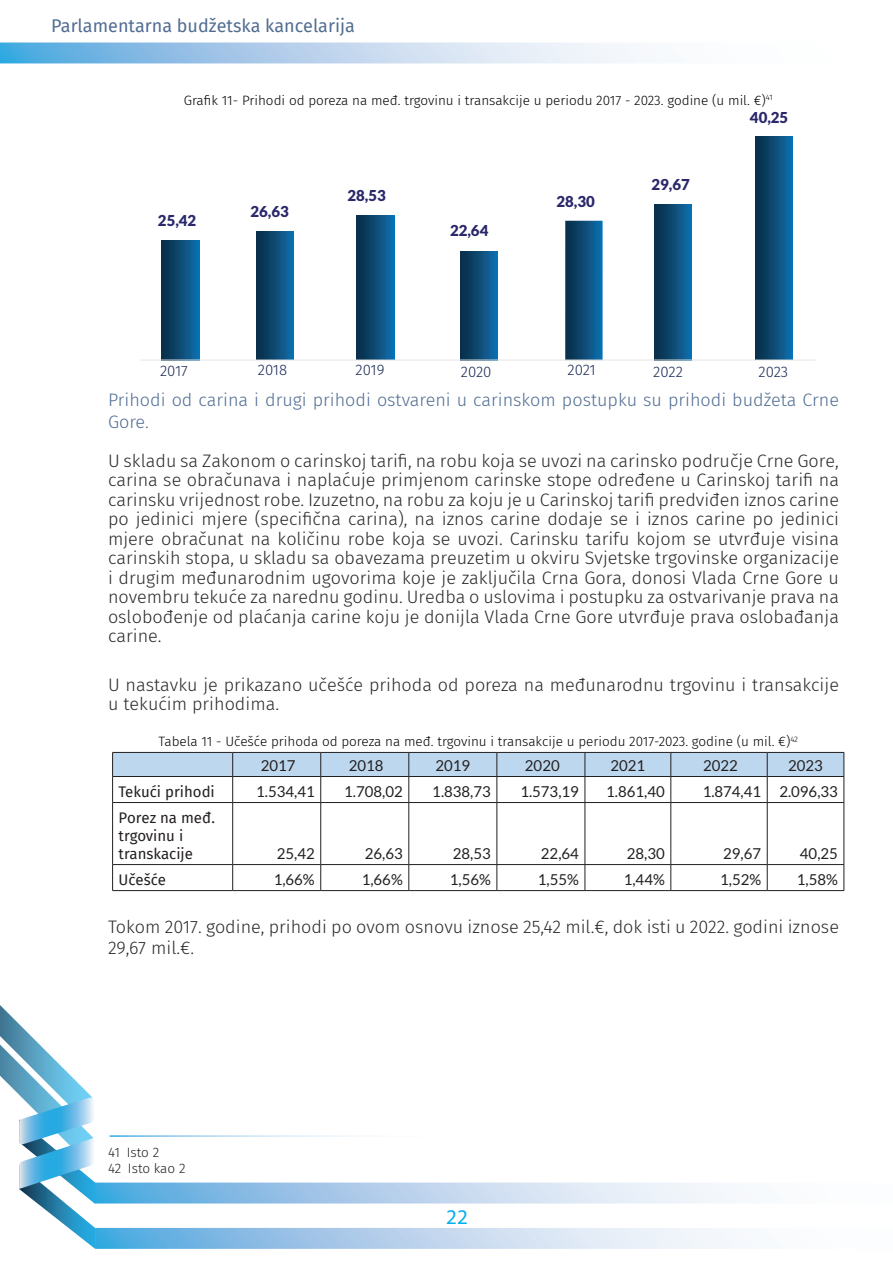
<style>
.page{position:relative;width:893px;height:1263px;background:#fff}
.page>*{position:absolute;margin:0;border:0;box-sizing:border-box;transform-origin:0 0}
.t1{font:21px "Myriad Pro";color:#00aeef}
.t2{font:300 18px/19.5px "Fira Sans";color:#292929}
.t3{font:300 18px/21.6px "Fira Sans";color:#516d92}
.t4{font:18px "Fira Sans";color:#516d92}
.Footnote_text{font:15px "Lato";color:#231f20}
.Footnote_text-2{font:15px/18px "Fira Sans";color:#231f20}
.Footnote_text-3{font:900 15px "Lato";color:#2a276b}
.Footnote_text-4{font:300 15px "Fira Sans";color:#182855}
.Podnaslov{font:300 13.5px "Fira Sans";color:#000}
.Footnote{font:300 13.5px "Fira Sans";letter-spacing:-.005em;color:#231f20}
</style>
<div class="page">
<img style="left:95px;top:1228px;width:641px;height:21px">
<img style="left:0;top:42px;width:641px;height:21px">
<img style="left:95px;top:1182px;width:642px;height:21px">
<svg style="left:0;top:1005px;width:95px;height:244px"></svg>
<svg style="left:112px;top:752px;width:733px;height:50px"></svg>
<hr style="left:112px;top:802px;width:121px;height:1px;background:#231f20">
<hr style="left:112px;top:803px;width:1px;height:61px;background:#231f20">
<hr style="left:233px;top:802px;width:88px;height:1px;background:#231f20">
<hr style="left:232px;top:803px;width:1px;height:61px;background:#231f20">
<hr style="left:321px;top:802px;width:88px;height:1px;background:#231f20">
<hr style="left:320px;top:803px;width:1px;height:61px;background:#231f20">
<hr style="left:409px;top:802px;width:88px;height:1px;background:#231f20">
<hr style="left:409px;top:803px;width:1px;height:61px;background:#231f20">
<hr style="left:497px;top:802px;width:88px;height:1px;background:#231f20">
<hr style="left:497px;top:803px;width:1px;height:61px;background:#231f20">
<hr style="left:585px;top:802px;width:86px;height:1px;background:#231f20">
<hr style="left:585px;top:803px;width:1px;height:61px;background:#231f20">
<hr style="left:671px;top:802px;width:96px;height:1px;background:#231f20">
<hr style="left:671px;top:803px;width:1px;height:61px;background:#231f20">
<hr style="left:767px;top:802px;width:77px;height:1px;background:#231f20">
<hr style="left:767px;top:803px;width:1px;height:61px;background:#231f20">
<hr style="left:844px;top:803px;width:1px;height:61px;background:#231f20">
<hr style="left:112px;top:864px;width:121px;height:1px;background:#231f20">
<svg style="left:112px;top:865px;width:1px;height:25px"></svg>
<hr style="left:233px;top:864px;width:88px;height:1px;background:#231f20">
<svg style="left:232px;top:865px;width:1px;height:25px"></svg>
<hr style="left:321px;top:864px;width:88px;height:1px;background:#231f20">
<svg style="left:320px;top:865px;width:1px;height:25px"></svg>
<hr style="left:409px;top:864px;width:88px;height:1px;background:#231f20">
<svg style="left:409px;top:865px;width:1px;height:25px"></svg>
<hr style="left:497px;top:864px;width:88px;height:1px;background:#231f20">
<svg style="left:497px;top:865px;width:1px;height:25px"></svg>
<hr style="left:585px;top:864px;width:86px;height:1px;background:#231f20">
<svg style="left:585px;top:865px;width:1px;height:25px"></svg>
<hr style="left:671px;top:864px;width:96px;height:1px;background:#231f20">
<svg style="left:671px;top:865px;width:1px;height:25px"></svg>
<hr style="left:767px;top:864px;width:77px;height:1px;background:#231f20">
<svg style="left:767px;top:865px;width:1px;height:25px"></svg>
<svg style="left:844px;top:865px;width:1px;height:25px"></svg>
<hr style="left:112px;top:890px;width:121px;height:1px;background:#231f20">
<hr style="left:233px;top:890px;width:88px;height:1px;background:#231f20">
<hr style="left:321px;top:890px;width:88px;height:1px;background:#231f20">
<hr style="left:409px;top:890px;width:88px;height:1px;background:#231f20">
<hr style="left:497px;top:890px;width:88px;height:1px;background:#231f20">
<hr style="left:585px;top:890px;width:86px;height:1px;background:#231f20">
<hr style="left:671px;top:890px;width:96px;height:1px;background:#231f20">
<hr style="left:767px;top:890px;width:77px;height:1px;background:#231f20">
<div style="left:755px;top:136px;width:38px;height:224px;background:linear-gradient(to right,#0a2a40,#0f6eac)"></div>
<div style="left:654px;top:205px;width:38px;height:156px;background:linear-gradient(to right,#0b2a41,#116eab)"></div>
<div style="left:565px;top:221px;width:38px;height:139px;background:linear-gradient(to right,#0b2a40,#0f6ead)"></div>
<div style="left:460px;top:251px;width:38px;height:109px;background:linear-gradient(to right,#0b2a40,#0f6ead)"></div>
<svg style="left:357px;top:215px;width:37px;height:144px;background:#0c4c77"></svg>
<svg style="left:257px;top:232px;width:37px;height:127px;background:#0c4d78"></svg>
<svg style="left:162px;top:241px;width:37px;height:119px;background:#0c4d77"></svg>
<hr style="left:140px;top:360px;width:676px;height:1px;background:#e5e5e5">
<p class="t4" style="left:51px;top:12px;width:305px">Parlamentarna budžetska kancelarija</p>
<p class="Podnaslov" style="left:184px;top:90px;width:591px">Grafik 11- Prihodi od poreza na međ. trgovinu i transakcije u periodu 2017 - 2023. godine (u mil. €)<sup>41</sup></p>
<p class="Footnote_text-3" style="left:158px;top:211px;width:40px">25,42</p>
<p class="Footnote_text-3" style="left:251px;top:203px;width:40px">26,63</p>
<p class="Footnote_text-3" style="left:347px;top:186px;width:40px">28,53</p>
<p class="Footnote_text-3" style="left:450px;top:222px;width:40px">22,64</p>
<p class="Footnote_text-3" style="left:556px;top:193px;width:40px">28,30</p>
<p class="Footnote_text-3" style="left:651px;top:176px;width:40px">29,67</p>
<p class="Footnote_text-3" style="left:750px;top:108px;width:40px">40,25</p>
<p class="Footnote_text-4" style="left:160px;top:360px;width:29px">2017</p>
<p class="Footnote_text-4" style="left:258px;top:359px;width:31px">2018</p>
<p class="Footnote_text-4" style="left:356px;top:359px;width:30px">2019</p>
<p class="Footnote_text-4" style="left:461px;top:361px;width:32px">2020</p>
<p class="Footnote_text-4" style="left:568px;top:359px;width:30px">2021</p>
<p class="Footnote_text-4" style="left:653px;top:361px;width:31px">2022</p>
<p class="Footnote_text-4" style="left:759px;top:361px;width:31px">2023</p>
<p class="t3" style="left:108px;top:389px;width:732px">Prihodi od carina i drugi prihodi ostvareni u carinskom postupku su prihodi budžeta Crne<br>Gore.</p>
<p class="t2" style="left:108px;top:451px;width:732px;text-align:justify">U skladu sa Zakonom o carinskoj tarifi, na robu koja se uvozi na carinsko područje Crne Gore, carina se obračunava i naplaćuje primjenom carinske stope određene u Carinskoj tarifi na carinsku vrijednost robe. Izuzetno, na robu za koju je u Carinskoj tarifi predviđen iznos carine po jedinici mjere (specifična carina), na iznos carine dodaje se i iznos carine po jedinici mjere obračunat na količinu robe koja se uvozi. Carinsku tarifu kojom se utvrđuje visina carinskih stopa, u skladu sa obavezama preuzetim u okviru Svjetske trgovinske organizacije i drugim međunarodnim ugovorima koje je zaključila Crna Gora, donosi Vlada Crne Gore u novembru tekuće za narednu godinu. Uredba o uslovima i postupku za ostvarivanje prava na oslobođenje od plaćanja carine koju je donijla Vlada Crne Gore utvrđuje prava oslobađanja carine.</p>
<p class="t2" style="left:108px;top:675px;width:732px">U nastavku je prikazano učešće prihoda od poreza na međunarodnu trgovinu i transakcije u tekućim prihodima.</p>
<p class="Podnaslov" style="left:158px;top:732px;width:641px">Tabela 11 - Učešće prihoda od poreza na međ. trgovinu i transakcije u periodu 2017-2023. godine (u mil. €)<sup>42</sup></p>
<p class="Footnote_text" style="left:261px;top:757px;width:36px">2017</p>
<p class="Footnote_text" style="left:349px;top:757px;width:36px">2018</p>
<p class="Footnote_text" style="left:435px;top:757px;width:36px">2019</p>
<p class="Footnote_text" style="left:525px;top:757px;width:36px">2020</p>
<p class="Footnote_text" style="left:610px;top:757px;width:36px">2021</p>
<p class="Footnote_text" style="left:703px;top:757px;width:36px">2022</p>
<p class="Footnote_text" style="left:788px;top:757px;width:36px">2023</p>
<p class="Footnote_text-2" style="left:119px;top:782px;width:98px">Tekući prihodi</p>
<p class="Footnote_text" style="left:256px;top:783px;width:60px">1.534,41</p>
<p class="Footnote_text" style="left:344px;top:783px;width:60px">1.708,02</p>
<p class="Footnote_text" style="left:432px;top:783px;width:60px">1.838,73</p>
<p class="Footnote_text" style="left:520px;top:783px;width:60px">1.573,19</p>
<p class="Footnote_text" style="left:606px;top:783px;width:60px">1.861,40</p>
<p class="Footnote_text" style="left:703px;top:783px;width:60px">1.874,41</p>
<p class="Footnote_text" style="left:779px;top:783px;width:60px">2.096,33</p>
<p class="Footnote_text-2" style="left:119px;top:808px;width:98px">Porez na međ. trgovinu i transkacije</p>
<p class="Footnote_text" style="left:277px;top:845px;width:39px">25,42</p>
<p class="Footnote_text" style="left:365px;top:845px;width:39px">26,63</p>
<p class="Footnote_text" style="left:453px;top:845px;width:39px">28,53</p>
<p class="Footnote_text" style="left:541px;top:845px;width:39px">22,64</p>
<p class="Footnote_text" style="left:627px;top:845px;width:39px">28,30</p>
<p class="Footnote_text" style="left:723px;top:845px;width:39px">29,67</p>
<p class="Footnote_text" style="left:800px;top:845px;width:39px">40,25</p>
<p class="Footnote_text-2" style="left:119px;top:870px;width:49px">Učešće</p>
<p class="Footnote_text" style="left:274px;top:871px;width:43px">1,66%</p>
<p class="Footnote_text" style="left:362px;top:871px;width:43px">1,66%</p>
<p class="Footnote_text" style="left:450px;top:871px;width:43px">1,56%</p>
<p class="Footnote_text" style="left:538px;top:871px;width:43px">1,55%</p>
<p class="Footnote_text" style="left:624px;top:871px;width:43px">1,44%</p>
<p class="Footnote_text" style="left:720px;top:871px;width:43px">1,52%</p>
<p class="Footnote_text" style="left:797px;top:871px;width:43px">1,58%</p>
<p class="t2" style="left:108px;top:916px;width:732px;line-height:21.6px">Tokom 2017. godine, prihodi po ovom osnovu iznose 25,42 mil.€, dok isti u 2022. godini iznose<br>29,67 mil.€.</p>
<p class="Footnote" style="left:108px;top:1142px;width:53px">41 Isto 2</p>
<p class="Footnote" style="left:108px;top:1159px;width:79px">42 Isto kao 2</p>
<p class="t1" style="left:446px;top:1204px;width:23px">22</p>
</div>
